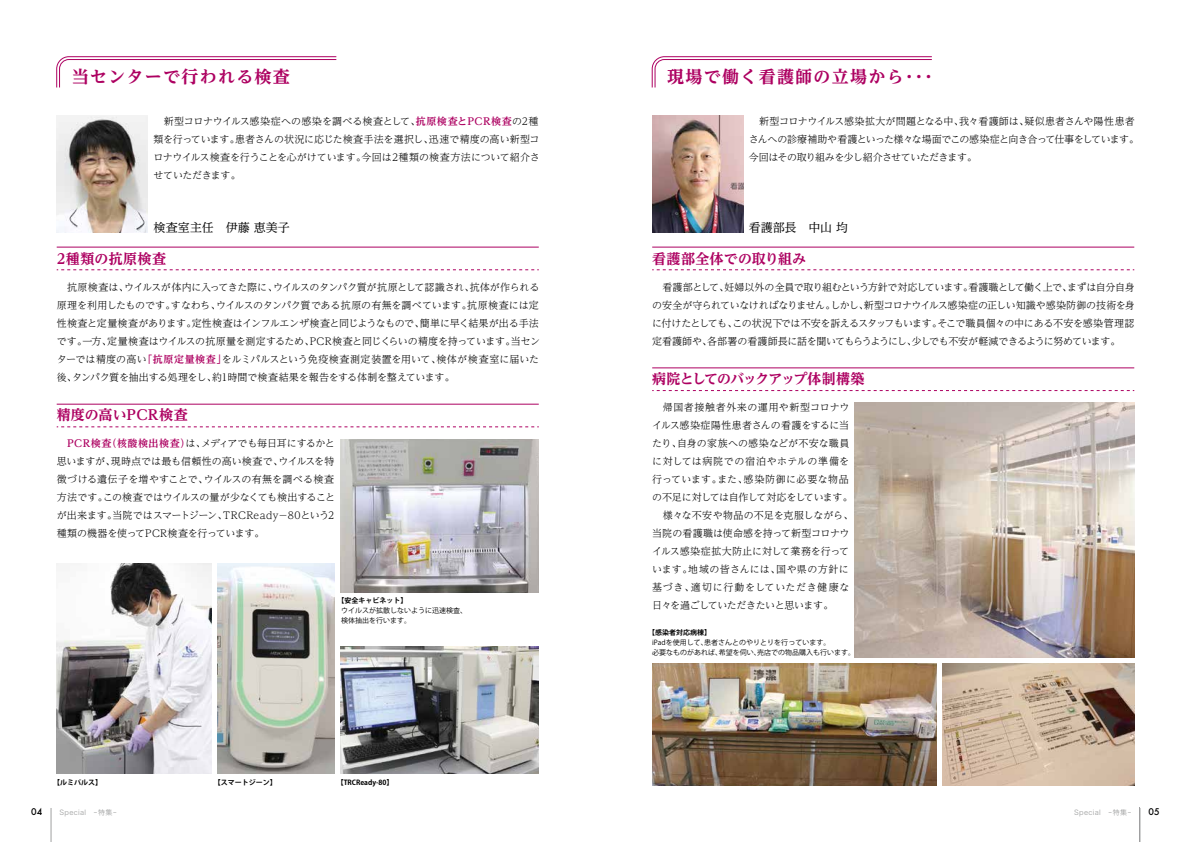
<style>
.page{position:relative;width:1191px;height:842px;background:#fff}
.page>*{position:absolute;margin:0;border:0;box-sizing:border-box;transform-origin:0 0}
.t1{font:700 expanded 17px "UD Reimin Pro";letter-spacing:.075em;color:#ad0061}
.t2{font:700 expanded 14px "UD Reimin Pro";letter-spacing:.015em;color:#ad0061}
.t3{font:700 expanded 14px "UD Reimin Pro";letter-spacing:-.05em;color:#ad0061}
.t4{font:700 expanded 14px "UD Reimin Pro";letter-spacing:.035em;color:#ad0061}
.t5{font:12px "UD Reimin Pro";letter-spacing:.015em;color:#000}
.t6{font:12px "UD Reimin Pro";letter-spacing:-.005em;color:#000}
.t7{font:300 10px/18px "UD Reimin Pro";letter-spacing:-.015em;color:#000;text-align:justify}
.t8{font:300 10px/18px "UD Reimin Pro";letter-spacing:.01em;color:#000}
.t9{font:300 10px/18px "UD Reimin Pro";letter-spacing:-.04em;color:#000}
.t10{font:500 9px "Futura";color:#000}
.t11{font:7px/10px "Koz Go Pro";color:#000}
.t12{font:700 7px "Koz Go Pro";color:#000}
.t13{font:7px "Hira Kaku Pro W3";letter-spacing:.05em;color:#9fa0a0}
.s1{font-weight:700;color:#ad0061}
</style>
<div class="page">
<img style="left:57px;top:116px;width:91px;height:117px">
<img style="left:652px;top:116px;width:91px;height:117px">
<img style="left:340px;top:439px;width:199px;height:154px">
<img style="left:57px;top:563px;width:155px;height:211px">
<img style="left:217px;top:563px;width:117px;height:211px">
<img style="left:340px;top:646px;width:199px;height:128px">
<img style="left:854px;top:402px;width:280px;height:255px">
<img style="left:652px;top:663px;width:284px;height:122px">
<img style="left:942px;top:663px;width:192px;height:122px">
<svg style="left:56px;top:56px;width:281px;height:32px"></svg>
<svg style="left:651px;top:56px;width:281px;height:32px"></svg>
<hr style="left:57px;top:247px;width:482px;height:1px;background:#ad0061">
<svg style="left:57px;top:269px;width:482px;height:1px"></svg>
<hr style="left:57px;top:404px;width:482px;height:1px;background:#ad0061">
<svg style="left:57px;top:426px;width:482px;height:1px"></svg>
<hr style="left:652px;top:247px;width:482px;height:1px;background:#ad0061">
<svg style="left:652px;top:269px;width:482px;height:1px"></svg>
<hr style="left:652px;top:367px;width:482px;height:1px;background:#ad0061">
<svg style="left:652px;top:390px;width:482px;height:1px"></svg>
<hr style="left:51px;top:808px;width:1px;height:34px;background:#9fa0a0">
<hr style="left:1139px;top:808px;width:1px;height:34px;background:#9fa0a0">
<h1 class="t1" style="left:72px;top:62px;width:220px">当センターで行われる検査</h1>
<p class="t7" style="left:153px;top:111px;width:388px;text-align:left">　新型コロナウイルス感染症への感染を調べる検査として、<span class="s1">抗原検査とPCR検査</span>の2種類を行っています。患者さんの状況に応じた検査手法を選択し、迅速で精度の高い新型コロナウイルス検査を行うことを心がけています。今回は2種類の検査方法について紹介させていただきます。</p>
<p class="t5" style="left:153px;top:217px;width:138px">検査室主任　伊藤 恵美子</p>
<h2 class="t4" style="left:57px;top:247px;width:111px">2種類の抗原検査</h2>
<p class="t7" style="left:57px;top:278px;width:485px">　抗原検査は、ウイルスが体内に入ってきた際に、ウイルスのタンパク質が抗原として認識され、抗体が作られる原理を利用したものです。すなわち、ウイルスのタンパク質である抗原の有無を調べています。抗原検査には定性検査と定量検査があります。定性検査はインフルエンザ検査と同じようなもので、簡単に早く結果が出る手法です。一方、定量検査はウイルスの抗原量を測定するため、PCR検査と同じくらいの精度を持っています。当センターでは精度の高い<span class="s1">「抗原定量検査」</span>をルミパルスという免疫検査測定装置を用いて、検体が検査室に届いた後、タンパク質を抽出する処理をし、約1時間で検査結果を報告をする体制を整えています。</p>
<h2 class="t2" style="left:57px;top:403px;width:133px">精度の高いPCR検査</h2>
<p class="t7" style="left:57px;top:434px;width:280px;text-indent:10px"><span class="s1">PCR検査（核酸検出検査）</span>は、メディアでも毎日耳にするかと思いますが、現時点では最も信頼性の高い検査で、ウイルスを特徴づける遺伝子を増やすことで、ウイルスの有無を調べる検査方法です。この検査ではウイルスの量が少なくても検出することが出来ます。当院ではスマートジーン、TRCReady－80という2種類の機器を使ってPCR検査を行っています。</p>
<p class="t12" style="left:337px;top:596px;width:71px">【安全キャビネット】</p>
<p class="t11" style="left:341px;top:605px;width:127px">ウイルスが拡散しないように迅速検査、検体抽出を行います。</p>
<p class="t12" style="left:53px;top:778px;width:50px">【ルミパルス】</p>
<p class="t12" style="left:214px;top:778px;width:64px">【スマートジーン】</p>
<p class="t12" style="left:337px;top:778px;width:58px">【TRCReady-80】</p>
<h1 class="t1" style="left:667px;top:62px;width:271px">現場で働く看護師の立場から・・・</h1>
<p class="t9" style="left:749px;top:111px;width:392px">　新型コロナウイルス感染拡大が問題となる中、我々看護師は、疑似患者さんや陽性患者さんへの診療補助や看護といった様々な場面でこの感染症と向き合って仕事をしています。今回はその取り組みを少し紹介させていただきます。</p>
<p class="t6" style="left:749px;top:217px;width:101px">看護部長　中山 均</p>
<h2 class="t2" style="left:652px;top:247px;width:155px">看護部全体での取り組み</h2>
<p class="t7" style="left:652px;top:278px;width:484px;text-indent:10px">看護部として、妊婦以外の全員で取り組むという方針で対応しています。看護職として働く上で、まずは自分自身の安全が守られていなければなりません。しかし、新型コロナウイルス感染症の正しい知識や感染防御の技術を身に付けたとしても、この状況下では不安を訴えるスタッフもいます。そこで職員個々の中にある不安を感染管理認定看護師や、各部署の看護師長に話を聞いてもらうようにし、少しでも不安が軽減できるように努めています。</p>
<h2 class="t3" style="left:652px;top:367px;width:214px">病院としてのバックアップ体制構築</h2>
<p class="t8" style="left:652px;top:398px;width:203px">　帰国者接触者外来の運用や新型コロナウイルス感染症陽性患者さんの看護をするに当たり、自身の家族への感染などが不安な職員に対しては病院での宿泊やホテルの準備を行っています。また、感染防御に必要な物品の不足に対しては自作して対応をしています。　様々な不安や物品の不足を克服しながら、当院の看護職は使命感を持って新型コロナウイルス感染症拡大防止に対して業務を行っています。地域の皆さんには、国や県の方針に基づき、適切に行動をしていただき健康な日々を過ごしていただきたいと思います。</p>
<p class="t12" style="left:648px;top:628px;width:64px">【感染者対応病棟】</p>
<p class="t11" style="left:652px;top:638px;width:204px">iPadを使用して、患者さんとのやりとりを行っています。<br>必要なものがあれば、希望を伺い、売店での物品購入も行います。</p>
<p class="t10" style="left:31px;top:805px;width:13px">04</p>
<p class="t13" style="left:60px;top:806px;width:59px">Special　ー特集ー</p>
<p class="t13" style="left:1074px;top:806px;width:59px">Special　ー特集ー</p>
<p class="t10" style="left:1148px;top:805px;width:13px">05</p>
</div>
